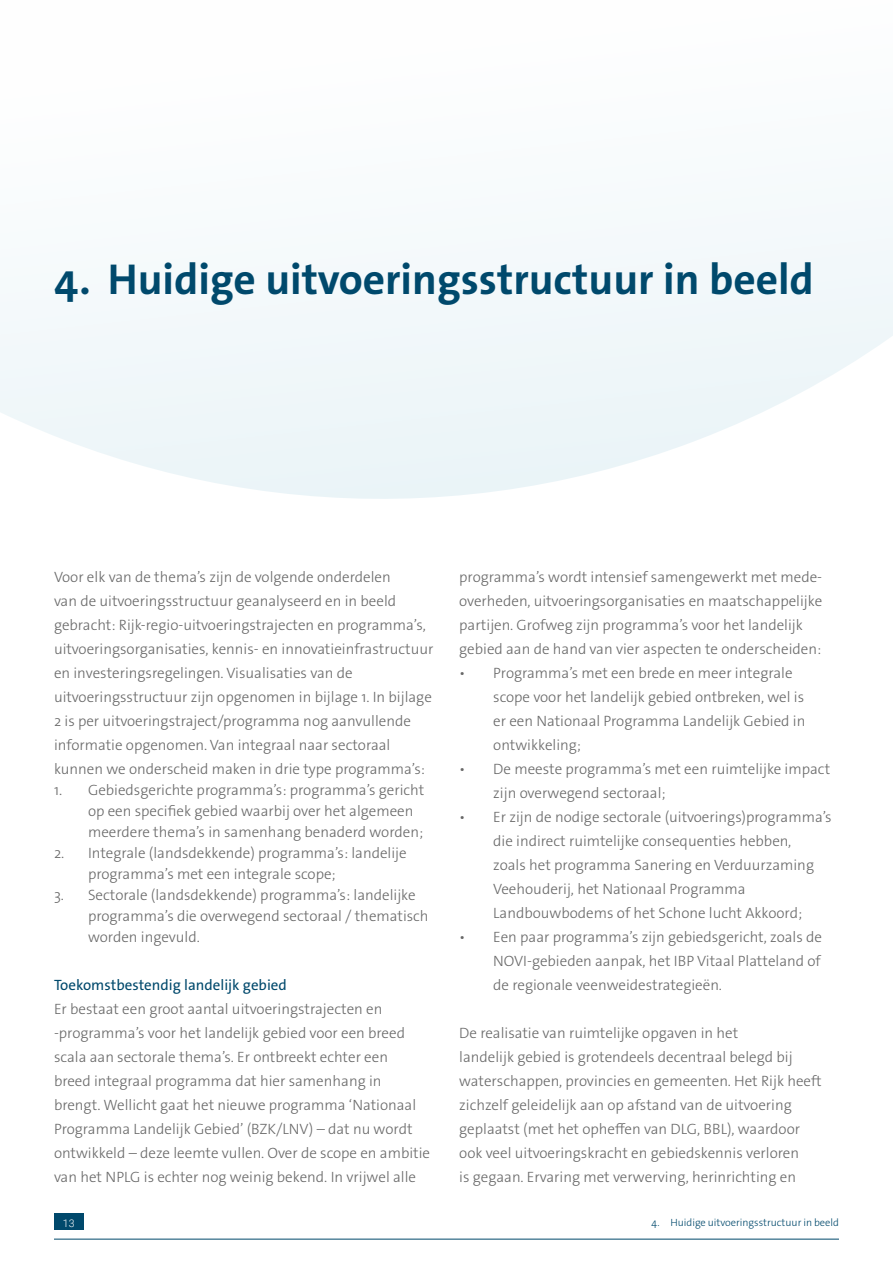
<style>
.page{position:relative;width:893px;height:1263px;background:#fff}
.page>*{position:absolute;margin:0;border:0;box-sizing:border-box;transform-origin:0 0}
.t1{font:700 43.5px "The Sans Os F";color:#00496c}
.t2{font:300 15px/24px "The Sans Os F";color:#686868}
.t3{font:15px "The Sans Os F";color:#00496c}
.t4{font:300 10.5px "The Sans Os F";color:#00496c}
.t5{font:300 10.5px "Roboto";color:#fff}
</style>
<div class="page">
<svg style="left:0;top:205px;width:893px;height:294px;fill:#f2f8fa"></svg>
<div style="left:54px;top:1213px;width:29px;height:17px;background:#00496c"></div>
<hr style="left:54px;top:1239px;width:785px;height:1px;background:#00496c">
<h1 class="t1" style="left:54px;top:251px;width:761px">4. Huidige uitvoeringsstructuur in beeld</h1>
<p class="t2" style="left:54px;top:565px;width:381px">Voor elk van de thema’s zijn de volgende onderdelen<br>van de uitvoeringsstructuur geanalyseerd en in beeld gebracht: Rijk-regio-uitvoeringstrajecten en programma’s, uitvoeringsorganisaties, kennis- en innovatieinfrastructuur en investeringsregelingen. Visualisaties van de uitvoeringsstructuur zijn opgenomen in bijlage 1. In bijlage 2 is per uitvoeringstraject/programma nog aanvullende informatie opgenomen. Van integraal naar sectoraal kunnen we onderscheid maken in drie type programma’s:</p>
<p class="t2" style="left:88px;top:780px;width:338px;line-height:21px;text-indent:-34px">1. Gebiedsgerichte programma’s: programma’s gericht op een specifiek gebied waarbij over het algemeen meerdere thema’s in samenhang benaderd worden;</p>
<p class="t2" style="left:88px;top:843px;width:320px;line-height:21px;text-indent:-34px">2. Integrale (landsdekkende) programma’s: landelije programma’s met een integrale scope;</p>
<p class="t2" style="left:88px;top:885px;width:342px;line-height:21px;text-indent:-34px">3. Sectorale (landsdekkende) programma’s: landelijke programma’s die overwegend sectoraal / thematisch worden ingevuld.</p>
<p class="t3" style="left:54px;top:975px;width:234px">Toekomstbestendig landelijk gebied</p>
<p class="t2" style="left:54px;top:997px;width:378px">Er bestaat een groot aantal uitvoeringstrajecten en -programma’s voor het landelijk gebied voor een breed scala aan sectorale thema’s. Er ontbreekt echter een<br>breed integraal programma dat hier samenhang in brengt. Wellicht gaat het nieuwe programma ‘Nationaal Programma Landelijk Gebied’ (BZK/LNV) – dat nu wordt ontwikkeld – deze leemte vullen. Over de scope en ambitie van het NPLG is echter nog weinig bekend. In vrijwel alle</p>
<p class="t2" style="left:459px;top:565px;width:364px">programma’s wordt intensief samengewerkt met mede&shy;overheden, uitvoeringsorganisaties en maatschappelijke partijen. Grofweg zijn programma’s voor het landelijk gebied aan de hand van vier aspecten te onderscheiden:</p>
<p class="t2" style="left:493px;top:661px;width:314px;text-indent:-34px">• Programma’s met een brede en meer integrale scope voor het landelijk gebied ontbreken, wel is er een Nationaal Programma Landelijk Gebied in ontwikkeling;</p>
<p class="t2" style="left:493px;top:757px;width:338px;text-indent:-34px">• De meeste programma’s met een ruimtelijke impact zijn overwegend sectoraal;</p>
<p class="t2" style="left:493px;top:805px;width:340px;text-indent:-34px">• Er zijn de nodige sectorale (uitvoerings)programma’s die indirect ruimtelijke consequenties hebben,<br>zoals het programma Sanering en Verduurzaming Veehouderij, het Nationaal Programma Landbouwbodems of het Schone lucht Akkoord;</p>
<p class="t2" style="left:493px;top:925px;width:330px;text-align:justify;text-indent:-34px">• Een paar programma’s zijn gebiedsgericht, zoals de NOVI-gebieden aanpak, het IBP Vitaal Platteland of de regionale veenweidestrategieën.</p>
<p class="t2" style="left:459px;top:1021px;width:364px">De realisatie van ruimtelijke opgaven in het<br>landelijk gebied is grotendeels decentraal belegd bij waterschappen, provincies en gemeenten. Het Rijk heeft zichzelf geleidelijk aan op afstand van de uitvoering geplaatst (met het opheffen van DLG, BBL), waardoor ook veel uitvoeringskracht en gebiedskennis verloren<br>is gegaan. Ervaring met verwerving, herinrichting en</p>
<p class="t5" style="left:63px;top:1215px;width:13px">13</p>
<p class="t4" style="left:652px;top:1216px;width:189px">4. Huidige uitvoeringsstructuur in beeld</p>
</div>
